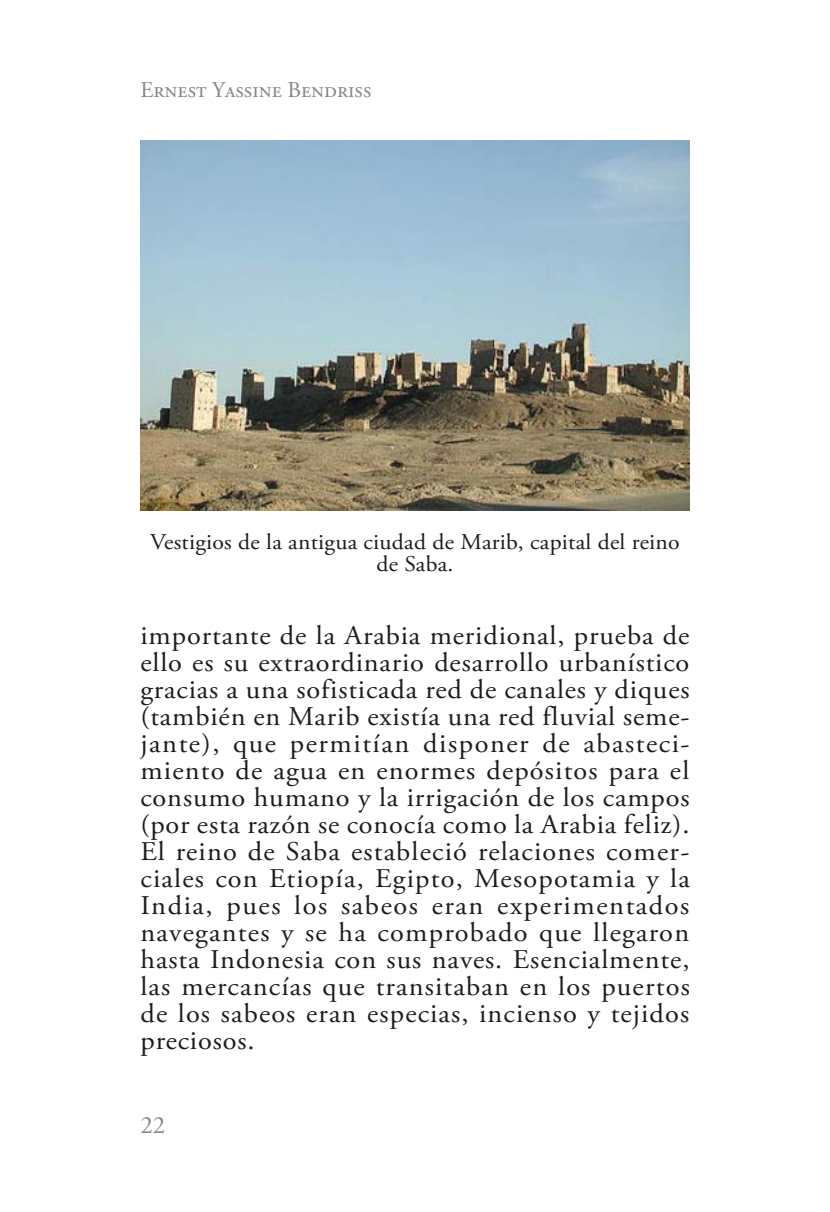
<style>
.page{position:relative;width:830px;height:1212px;background:#fff}
.page>*{position:absolute;margin:0;border:0;box-sizing:border-box;transform-origin:0 0}
.t1{font:27px/27px "Adobe Garamond Pro";letter-spacing:.04em;color:#1d1d1b;text-align:justify;scale:1.05 1}
.t2{font:24.75px "Adobe Garamond Pro";color:#878787}
.t3{font:22.5px/22.5px "Adobe Garamond Pro";letter-spacing:.01em;color:#1d1d1b;text-align:center;scale:1.05 1}
.t4{font:22.5px "Adobe Garamond Pro";color:#878787}
</style>
<div class="page">
<img style="left:140px;top:140px;width:549px;height:370px">
<p class="t4" style="left:140px;top:77px;width:232px">Ernest Yassine Bendriss</p>
<p class="t3" style="left:150px;top:531px;width:505px">Vestigios de la antigua ciudad de Marib, capital del reino de Saba.</p>
<p class="t1" style="left:140px;top:623px;width:525px">importante de la Arabia meridional, prueba de ello es su extraordinario desarrollo urbanístico gracias a una sofisticada red de canales y diques (también en Marib existía una red fluvial seme&shy;jante), que permitían disponer de abasteci&shy;miento de agua en enormes depósitos para el consumo humano y la irrigación de los campos (por esta razón se conocía como la Arabia feliz).<br>El reino de Saba estableció relaciones comer&shy;ciales con Etiopía, Egipto, Mesopotamia y la India, pues los sabeos eran experimentados navegantes y se ha comprobado que llegaron hasta Indonesia con sus naves. Esencialmente, las mercancías que transitaban en los puertos de los sabeos eran especias, incienso y tejidos preciosos.</p>
<p class="t2" style="left:140px;top:1110px;width:26px">22</p>
</div>
